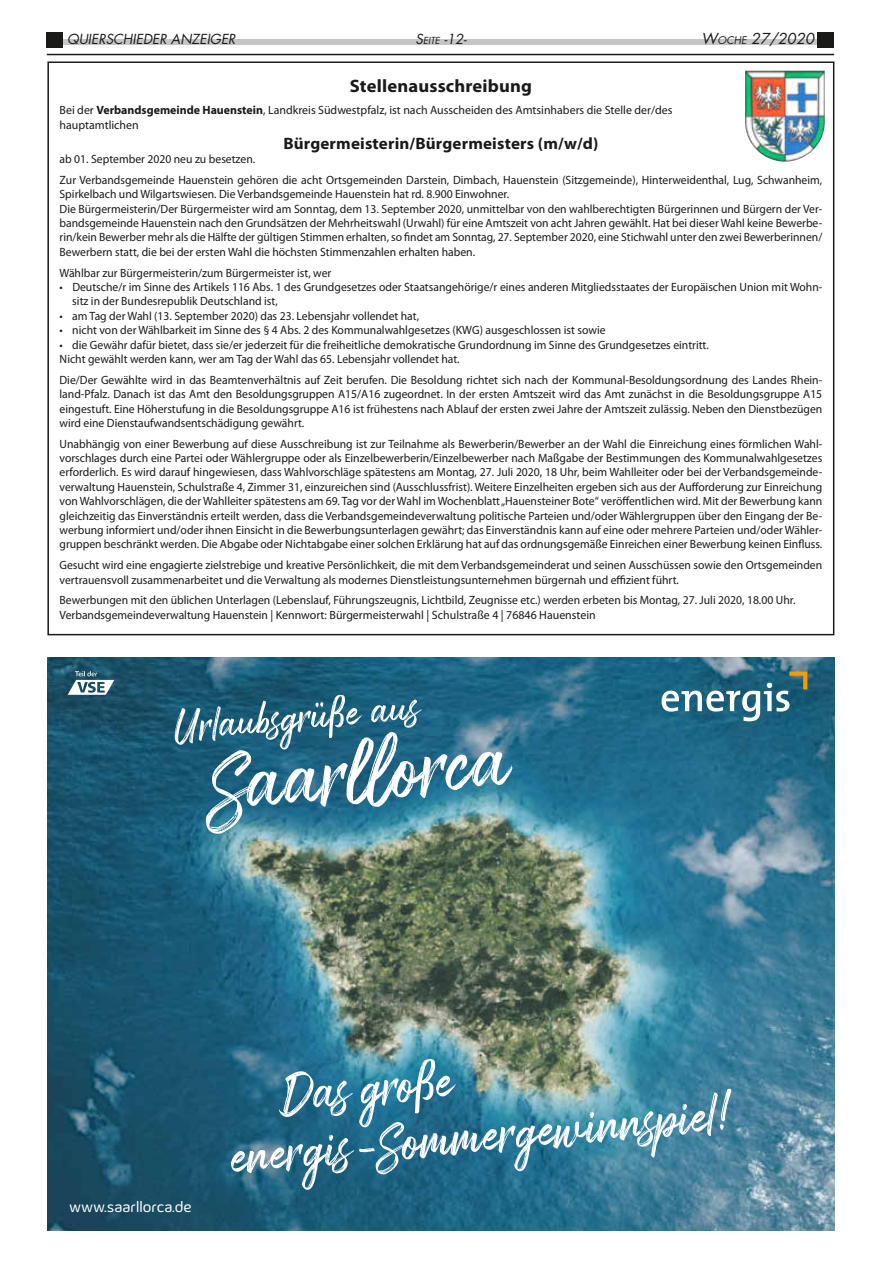
<style>
.page{position:relative;width:881px;height:1263px;background:#fff}
.page>*{position:absolute;margin:0;border:0;box-sizing:border-box;transform-origin:0 0}
.t1{font:700 18px "Myriad Pro";letter-spacing:.01em;color:#1a1a18}
.t2{font:700 16.5px "Myriad Pro";letter-spacing:.01em;color:#1a1a18}
.t3{font:16.2px "Innogy";color:#fff}
.t4{font:italic 14.7px "Futura LT";color:#1a1a18}
.t5{font:italic 13.5px "Futura LT";color:#1a1a18}
.t6{font:12px/14.4px "Myriad Pro";color:#1a1a18}
.t7{font:italic 9.45px "Futura LT";color:#1a1a18}
.s1{font-size:13.5px}
.s2{font-size:10.35px}
.s3{font-weight:700}
</style>
<div class="page">
<div style="left:47px;top:39px;width:784px;height:6px;background:#c5c6c6"></div>
<div style="left:46px;top:32px;width:17px;height:16px;background:#1a1a18"></div>
<hr style="left:47px;top:54px;width:786px;height:1px;background:#1a1a18">
<div style="left:816px;top:32px;width:17px;height:16px;background:#1a1a18"></div>
<img style="left:47px;top:657px;width:787px;height:574px">
<svg style="left:661px;top:671px;width:146px;height:50px;background:#477d91"></svg>
<svg style="left:174px;top:694px;width:338px;height:140px;background:#4d859c"></svg>
<svg style="left:278px;top:1059px;width:178px;height:30px;background:#4f94ae"></svg>
<svg style="left:231px;top:1089px;width:500px;height:101px;background:#4e8aa2"></svg>
<svg style="left:68px;top:671px;width:46px;height:24px"></svg>
<img style="left:745px;top:71px;width:79px;height:91px">
<p class="t5" style="left:67px;top:30px;width:170px">QUIERSCHIEDER ANZEIGER</p>
<p class="t7" style="left:415px;top:34px;width:52px"><span class="s1">S</span>eite <span class="s1">-12-</span></p>
<p class="t4" style="left:701px;top:29px;width:114px">W<span class="s2">oche</span> 27/2020</p>
<h1 class="t1" style="left:350px;top:74px;width:184px">Stellenausschreibung</h1>
<p class="t6" style="left:60px;top:103px;width:614px">Bei der <span class="s3">Verbandsgemeinde Hauenstein</span>, Landkreis Südwestpfalz, ist nach Ausscheiden des Amtsinhabers die Stelle der/des hauptamtlichen</p>
<h2 class="t2" style="left:283px;top:132px;width:316px">Bürgermeisterin/Bürgermeisters (m/w/d)</h2>
<p class="t6" style="left:60px;top:148px;width:763px;line-height:20.7px">ab 01. September 2020 neu zu besetzen.<br>Zur Verbandsgemeinde Hauenstein gehören die acht Ortsgemeinden Darstein, Dimbach, Hauenstein (Sitzgemeinde), Hinterweidenthal, Lug, Schwanheim,</p>
<p class="t6" style="left:60px;top:187px;width:764px">Spirkelbach und Wilgartswiesen. Die Verbandsgemeinde Hauenstein hat rd. 8.900 Einwohner.<br>Die Bürgermeisterin/Der Bürgermeister wird am Sonntag, dem 13. September 2020, unmittelbar von den wahlberechtigten Bürgerinnen und Bürgern der Ver&shy;bandsgemeinde Hauenstein nach den Grundsätzen der Mehrheitswahl (Urwahl) für eine Amtszeit von acht Jahren gewählt. Hat bei dieser Wahl keine Bewerbe&shy;rin/kein Bewerber mehr als die Hälfte der gültigen Stimmen erhalten, so findet am Sonntag, 27. September 2020, eine Stichwahl unter den zwei Bewerberinnen/ Bewerbern statt, die bei der ersten Wahl die höchsten Stimmenzahlen erhalten haben.</p>
<p class="t6" style="left:60px;top:265px;width:273px">Wählbar zur Bürgermeisterin/zum Bürgermeister ist, wer</p>
<p class="t6" style="left:72px;top:280px;width:751px;text-indent:-13px">• Deutsche/r im Sinne des Artikels 116 Abs. 1 des Grundgesetzes oder Staatsangehörige/r eines anderen Mitgliedsstaates der Europäischen Union mit Wohn&shy;sitz in der Bundesrepublik Deutschland ist,</p>
<p class="t6" style="left:60px;top:308px;width:361px">• am Tag der Wahl (13. September 2020) das 23. Lebensjahr vollendet hat,</p>
<p class="t6" style="left:60px;top:323px;width:547px">• nicht von der Wählbarkeit im Sinne des § 4 Abs. 2 des Kommunalwahlgesetzes (KWG) ausgeschlossen ist sowie</p>
<p class="t6" style="left:60px;top:337px;width:650px">• die Gewähr dafür bietet, dass sie/er jederzeit für die freiheitliche demokratische Grundordnung im Sinne des Grundgesetzes eintritt.<br>Nicht gewählt werden kann, wer am Tag der Wahl das 65. Lebensjahr vollendet hat.</p>
<p class="t6" style="left:60px;top:372px;width:764px;text-align:justify">Die/Der Gewählte wird in das Beamtenverhältnis auf Zeit berufen. Die Besoldung richtet sich nach der Kommunal-Besoldungsordnung des Landes Rhein&shy;land-Pfalz. Danach ist das Amt den Besoldungsgruppen A15/A16 zugeordnet. In der ersten Amtszeit wird das Amt zunächst in die Besoldungsgruppe A15 eingestuft. Eine Höherstufung in die Besoldungsgruppe A16 ist frühestens nach Ablauf der ersten zwei Jahre der Amtszeit zulässig. Neben den Dienstbezügen wird eine Dienstaufwandsentschädigung gewährt.</p>
<p class="t6" style="left:60px;top:436px;width:764px;text-align:justify">Unabhängig von einer Bewerbung auf diese Ausschreibung ist zur Teilnahme als Bewerberin/Bewerber an der Wahl die Einreichung eines förmlichen Wahl&shy;vorschlages durch eine Partei oder Wählergruppe oder als Einzelbewerberin/Einzelbewerber nach Maßgabe der Bestimmungen des Kommunalwahlgesetzes erforderlich. Es wird darauf hingewiesen, dass Wahlvorschläge spätestens am Montag, 27. Juli 2020, 18 Uhr, beim Wahlleiter oder bei der Verbandsgemeinde&shy;verwaltung Hauenstein, Schulstraße 4, Zimmer 31, einzureichen sind (Ausschlussfrist). Weitere Einzelheiten ergeben sich aus der Aufforderung zur Einreichung von Wahlvorschlägen, die der Wahlleiter spätestens am 69. Tag vor der Wahl im Wochenblatt „Hauensteiner Bote“ veröffentlichen wird. Mit der Bewerbung kann gleichzeitig das Einverständnis erteilt werden, dass die Verbandsgemeindeverwaltung politische Parteien und/oder Wählergruppen über den Eingang der Be&shy;werbung informiert und/oder ihnen Einsicht in die Bewerbungsunterlagen gewährt; das Einverständnis kann auf eine oder mehrere Parteien und/oder Wähler&shy;gruppen beschränkt werden. Die Abgabe oder Nichtabgabe einer solchen Erklärung hat auf das ordnungsgemäße Einreichen einer Bewerbung keinen Einfluss.</p>
<p class="t6" style="left:60px;top:558px;width:763px">Gesucht wird eine engagierte zielstrebige und kreative Persönlichkeit, die mit dem Verbandsgemeinderat und seinen Ausschüssen sowie den Ortsgemeinden vertrauensvoll zusammenarbeitet und die Verwaltung als modernes Dienstleistungsunternehmen bürgernah und effizient führt.</p>
<p class="t6" style="left:60px;top:593px;width:737px">Bewerbungen mit den üblichen Unterlagen (Lebenslauf, Führungszeugnis, Lichtbild, Zeugnisse etc.) werden erbeten bis Montag, 27. Juli 2020, 18.00 Uhr.<br>Verbandsgemeindeverwaltung Hauenstein | Kennwort: Bürgermeisterwahl | Schulstraße 4 | 76846 Hauenstein</p>
<h3 class="t3" style="left:69px;top:1197px;width:124px">www.saarllorca.de</h3>
</div>
